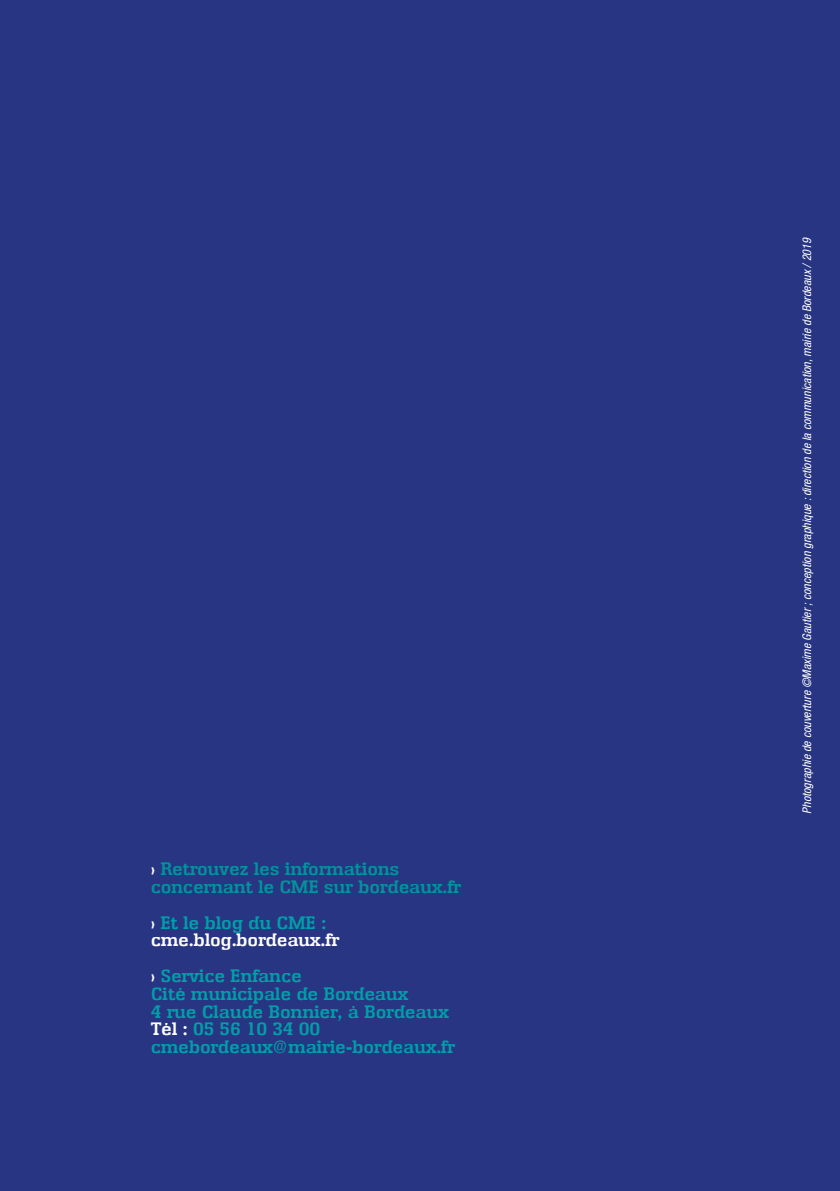
<style>
.page{position:relative;width:840px;height:1191px;background:#fff}
.page>*{position:absolute;margin:0;border:0;box-sizing:border-box;transform-origin:0 0}
.t1{font:600 17.6px/17.8px "Enschede";letter-spacing:.02em;color:#009fa8}
.t2{font:600 17.6px/17.8px "Enschede";letter-spacing:.02em;color:#00949b}
.t3{font:600 17.6px/17.8px "Enschede";letter-spacing:.02em;color:#fff}
.t4{font:italic condensed 12px "Helvetica Neue";color:#fff}
.s1{color:#fff}
.s2{color:#009fa8}
</style>
<div class="page">
<div style="left:0;top:0;width:839px;height:1191px;background:#283583"></div>
<p class="t2" style="left:151px;top:860px;width:311px"><span class="s1">&gt;</span> Retrouvez les informations concernant le CME sur bordeaux.fr</p>
<p class="t3" style="left:151px;top:913px;width:189px">&gt; <span class="s2">Et le blog du CME : </span>cme.blog.bordeaux.fr</p>
<p class="t1" style="left:151px;top:966px;width:305px"><span class="s1">&gt;</span> Service Enfance<br>Cité municipale de Bordeaux<br>4 rue Claude Bonnier, à Bordeaux<br><span class="s1">Tél :</span> 05 56 10 34 00 cmebordeaux@mairie-bordeaux.fr</p>
<p class="t4" style="left:799px;top:813px;width:578px;rotate:-90deg">Photographie de couverture ©Maxime Gautier ; conception graphique : direction de la communication, mairie de Bordeaux / 2019</p>
</div>
